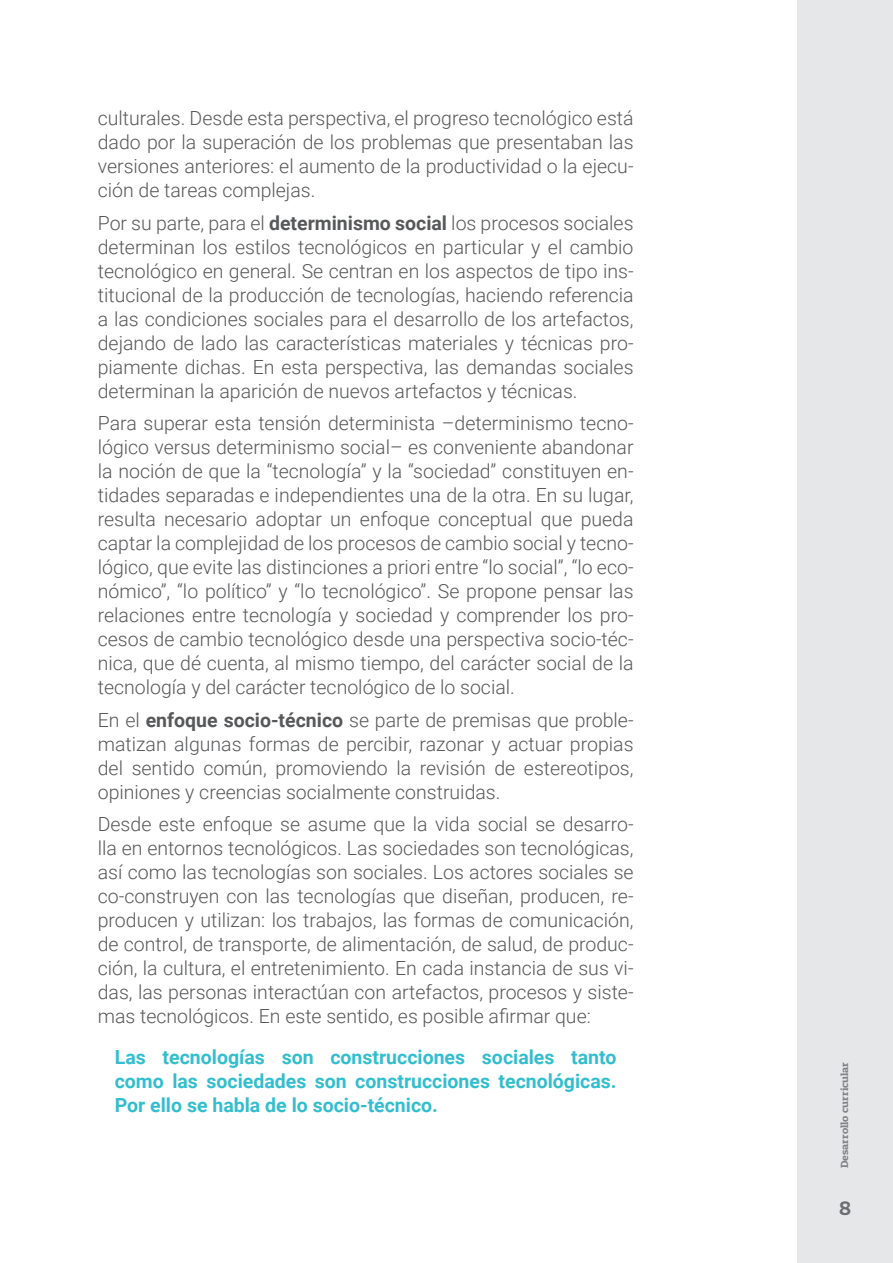
<style>
.page{position:relative;width:893px;height:1263px;background:#fff}
.page>*{position:absolute;margin:0;border:0;box-sizing:border-box;transform-origin:0 0}
.tEXTO{font:300 19.5px/24px "Roboto";color:#57585a;text-align:justify}
.destacado{font:700 19.5px/24px "Roboto";color:#33becf;text-align:justify}
.t1{font:700 18px "Encode Sans";color:#6c6d70}
.t2{font:10.5px "Patua One";color:#808285;scale:1.12 1}
.s1{font-weight:700}
</style>
<div class="page">
<div style="left:797px;top:0;width:96px;height:1263px;background:#e6e7e9"></div>
<p class="tEXTO" style="left:98px;top:106px;width:537px">culturales. Desde esta perspectiva, el progreso tecnológico está dado por la superación de los problemas que presentaban las versiones anteriores: el aumento de la productividad o la ejecu&shy;ción de tareas complejas.</p>
<p class="tEXTO" style="left:98px;top:210px;width:537px">Por su parte, para el <span class="s1">determinismo social</span> los procesos sociales determinan los estilos tecnológicos en particular y el cambio tecnológico en general. Se centran en los aspectos de tipo ins&shy;titucional de la producción de tecnologías, haciendo referencia a las condiciones sociales para el desarrollo de los artefactos, dejando de lado las características materiales y técnicas pro&shy;piamente dichas. En esta perspectiva, las demandas sociales determinan la aparición de nuevos artefactos y técnicas.</p>
<p class="tEXTO" style="left:98px;top:411px;width:537px">Para superar esta tensión determinista –determinismo tecno&shy;lógico versus determinismo social– es conveniente abandonar la noción de que la “tecnología” y la “sociedad” constituyen en&shy;tidades separadas e independientes una de la otra. En su lugar, resulta necesario adoptar un enfoque conceptual que pueda captar la complejidad de los procesos de cambio social y tecno&shy;lógico, que evite las distinciones a priori entre “lo social”, “lo eco&shy;nómico”, “lo político” y “lo tecnológico”. Se propone pensar las relaciones entre tecnología y sociedad y comprender los pro&shy;cesos de cambio tecnológico desde una perspectiva socio-téc&shy;nica, que dé cuenta, al mismo tiempo, del carácter social de la tecnología y del carácter tecnológico de lo social.</p>
<p class="tEXTO" style="left:98px;top:707px;width:537px">En el <span class="s1">enfoque socio-técnico</span> se parte de premisas que proble&shy;matizan algunas formas de percibir, razonar y actuar propias del sentido común, promoviendo la revisión de estereotipos, opiniones y creencias socialmente construidas.</p>
<p class="tEXTO" style="left:98px;top:812px;width:537px">Desde este enfoque se asume que la vida social se desarro&shy;lla en entornos tecnológicos. Las sociedades son tecnológicas, así como las tecnologías son sociales. Los actores sociales se co-construyen con las tecnologías que diseñan, producen, re&shy;producen y utilizan: los trabajos, las formas de comunicación, de control, de transporte, de alimentación, de salud, de produc&shy;ción, la cultura, el entretenimiento. En cada instancia de sus vi&shy;das, las personas interactúan con artefactos, procesos y siste&shy;mas tecnológicos. En este sentido, es posible afirmar que:</p>
<p class="destacado" style="left:115px;top:1045px;width:503px">Las tecnologías son construcciones sociales tanto como las sociedades son construcciones tecnológicas.<br>Por ello se habla de lo socio-técnico.</p>
<p class="t2" style="left:838px;top:1168px;width:96px;rotate:-90deg">Desarrollo curricular</p>
<p class="t1" style="left:839px;top:1194px;width:14px">8</p>
</div>
